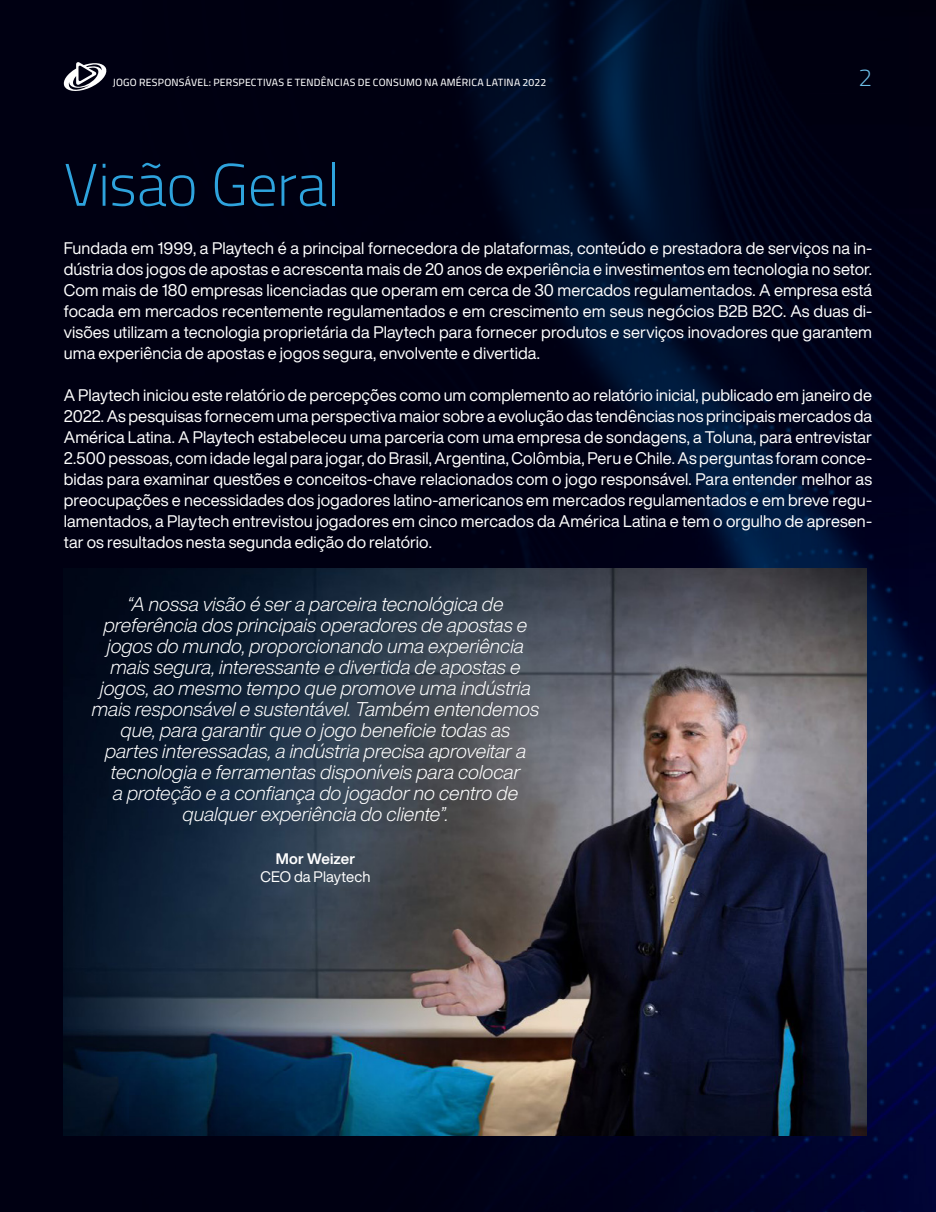
<style>
.page{position:relative;width:936px;height:1212px;background:#fff}
.page>*{position:absolute;margin:0;border:0;box-sizing:border-box;transform-origin:0 0}
.t1{font:300 60px "Cairo";letter-spacing:-.005em;color:#2ea3dd}
.t2{font:300 24.6px "Cairo";color:#6dbee7}
.t3{font:italic 300 19.5px/21px "Helvetica Now Display";color:#fff;text-align:center}
.t4{font:16.5px/21px "Helvetica Now Display";letter-spacing:.005em;color:#fff;text-align:justify}
.t5{font:15px "Helvetica Now Display";letter-spacing:.01em;color:#fff}
.t6{font:700 15px "Helvetica Now Display";letter-spacing:.005em;color:#fff}
.t7{font:500 10.5px "Cairo";letter-spacing:.02em;color:#fff}
</style>
<div class="page">
<div style="left:0;top:0;width:935px;height:1212px;background:#000012"></div>
<img style="left:142px;top:0;width:793px;height:1212px">
<svg style="left:63px;top:62px;width:44px;height:29px"></svg>
<img style="left:64px;top:569px;width:802px;height:566px">
<p class="t7" style="left:113px;top:75px;width:435px">JOGO RESPONSÁVEL: PERSPECTIVAS E TENDÊNCIAS DE CONSUMO NA AMÉRICA LATINA 2022</p>
<h2 class="t2" style="left:858px;top:59px;width:15px">2</h2>
<h1 class="t1" style="left:64px;top:141px;width:277px">Visão Geral</h1>
<p class="t4" style="left:64px;top:237px;width:809px">Fundada em 1999, a Playtech é a principal fornecedora de plataformas, conteúdo e prestadora de serviços na in&shy;dústria dos jogos de apostas e acrescenta mais de 20 anos de experiência e investimentos em tecnologia no setor.<br>Com mais de 180 empresas licenciadas que operam em cerca de 30 mercados regulamentados. A empresa está focada em mercados recentemente regulamentados e em crescimento em seus negócios B2B B2C. As duas di&shy;visões utilizam a tecnologia proprietária da Playtech para fornecer produtos e serviços inovadores que garantem uma experiência de apostas e jogos segura, envolvente e divertida.</p>
<p class="t4" style="left:64px;top:384px;width:809px">A Playtech iniciou este relatório de percepções como um complemento ao relatório inicial, publicado em janeiro de 2022. As pesquisas fornecem uma perspectiva maior sobre a evolução das tendências nos principais mercados da América Latina. A Playtech estabeleceu uma parceria com uma empresa de sondagens, a Toluna, para entrevistar 2.500 pessoas, com idade legal para jogar, do Brasil, Argentina, Colômbia, Peru e Chile. As perguntas foram conce&shy;bidas para examinar questões e conceitos-chave relacionados com o jogo responsável. Para entender melhor as preocupações e necessidades dos jogadores latino-americanos em mercados regulamentados e em breve regu&shy;lamentados, a Playtech entrevistou jogadores em cinco mercados da América Latina e tem o orgulho de apresen&shy;tar os resultados nesta segunda edição do relatório.</p>
<p class="t3" style="left:92px;top:593px;width:449px">“A nossa visão é ser a parceira tecnológica de preferência dos principais operadores de apostas e jogos do mundo, proporcionando uma experiência mais segura, interessante e divertida de apostas e jogos, ao mesmo tempo que promove uma indústria mais responsável e sustentável. Também entendemos que, para garantir que o jogo beneficie todas as partes interessadas, a indústria precisa aproveitar a tecnologia e ferramentas disponíveis para colocar<br>a proteção e a confiança do jogador no centro de qualquer experiência do cliente”.</p>
<p class="t6" style="left:276px;top:848px;width:81px">Mor Weizer</p>
<p class="t5" style="left:260px;top:866px;width:111px">CEO da Playtech</p>
</div>
